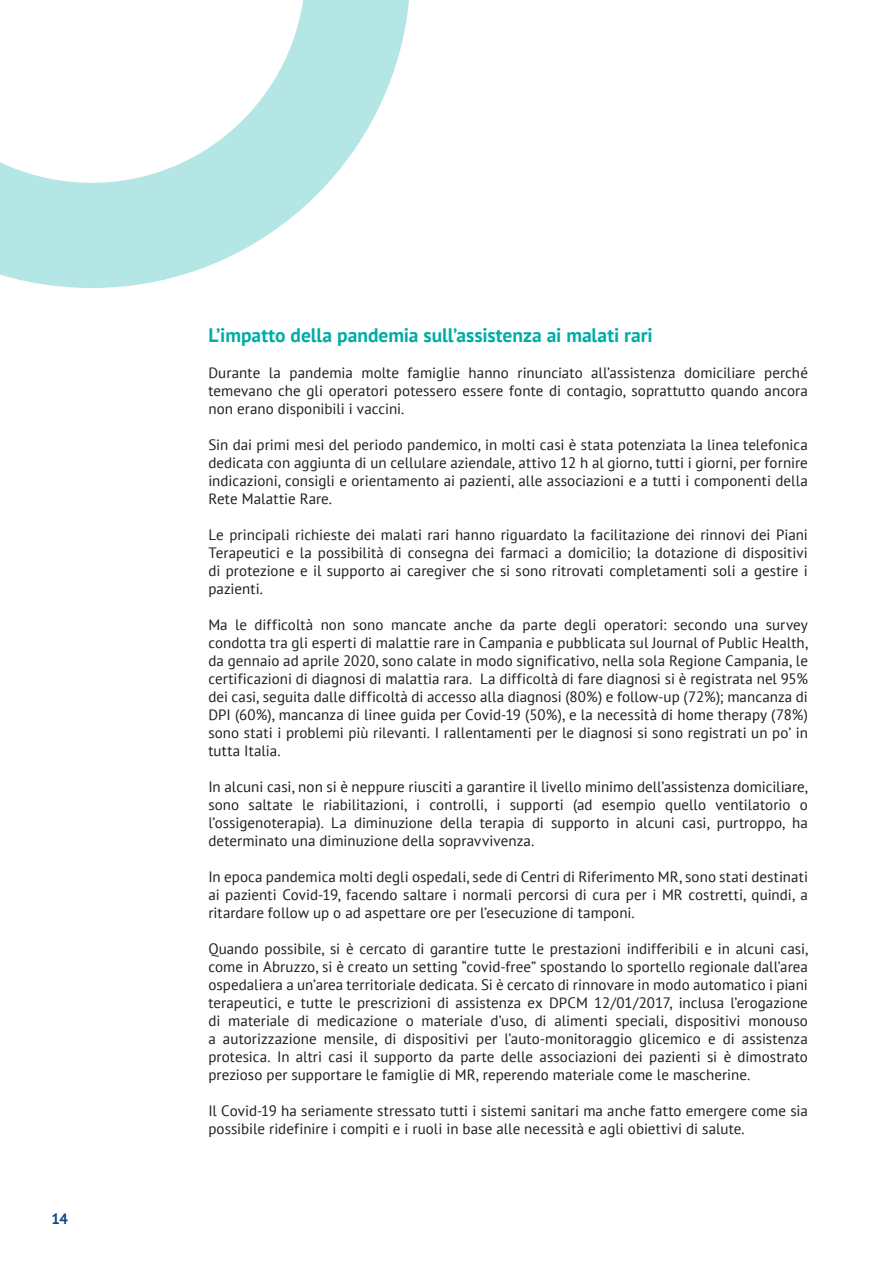
<style>
.page{position:relative;width:893px;height:1263px;background:#fff}
.page>*{position:absolute;margin:0;border:0;box-sizing:border-box;transform-origin:0 0}
.t1{font:700 19.5px "PT Sans";letter-spacing:-.005em;color:#00aca5}
.t2{font:15px/18px "PT Sans";letter-spacing:.005em;color:#1d1d1b;text-align:justify}
.t3{font:700 15px "PT Sans";color:#074989}
</style>
<div class="page">
<svg style="left:0;top:0;width:409px;height:288px"></svg>
<p class="t3" style="left:51px;top:1209px;width:18px">14</p>
<h1 class="t1" style="left:208px;top:322px;width:446px">L’impatto della pandemia sull’assistenza ai malati rari</h1>
<p class="t2" style="left:208px;top:363px;width:601px">Durante la pandemia molte famiglie hanno rinunciato all’assistenza domiciliare perché temevano che gli operatori potessero essere fonte di contagio, soprattutto quando ancora non erano disponibili i vaccini.</p>
<p class="t2" style="left:208px;top:435px;width:601px">Sin dai primi mesi del periodo pandemico, in molti casi è stata potenziata la linea telefonica dedicata con aggiunta di un cellulare aziendale, attivo 12 h al giorno, tutti i giorni, per fornire indicazioni, consigli e orientamento ai pazienti, alle associazioni e a tutti i componenti della Rete Malattie Rare.</p>
<p class="t2" style="left:208px;top:525px;width:601px">Le principali richieste dei malati rari hanno riguardato la facilitazione dei rinnovi dei Piani Terapeutici e la possibilità di consegna dei farmaci a domicilio; la dotazione di dispositivi di protezione e il supporto ai caregiver che si sono ritrovati completamenti soli a gestire i pazienti.</p>
<p class="t2" style="left:208px;top:615px;width:601px">Ma le difficoltà non sono mancate anche da parte degli operatori: secondo una survey condotta tra gli esperti di malattie rare in Campania e pubblicata sul Journal of Public Health, da gennaio ad aprile 2020, sono calate in modo significativo, nella sola Regione Campania, le certificazioni di diagnosi di malattia rara. La difficoltà di fare diagnosi si è registrata nel 95% dei casi, seguita dalle difficoltà di accesso alla diagnosi (80%) e follow-up (72%); mancanza di DPI (60%), mancanza di linee guida per Covid-19 (50%), e la necessità di home therapy (78%) sono stati i problemi più rilevanti. I rallentamenti per le diagnosi si sono registrati un po’ in tutta Italia.</p>
<p class="t2" style="left:208px;top:777px;width:601px">In alcuni casi, non si è neppure riusciti a garantire il livello minimo dell’assistenza domiciliare, sono saltate le riabilitazioni, i controlli, i supporti (ad esempio quello ventilatorio o l’ossigenoterapia). La diminuzione della terapia di supporto in alcuni casi, purtroppo, ha determinato una diminuzione della sopravvivenza.</p>
<p class="t2" style="left:208px;top:867px;width:601px">In epoca pandemica molti degli ospedali, sede di Centri di Riferimento MR, sono stati destinati ai pazienti Covid-19, facendo saltare i normali percorsi di cura per i MR costretti, quindi, a ritardare follow up o ad aspettare ore per l’esecuzione di tamponi.</p>
<p class="t2" style="left:208px;top:939px;width:601px">Quando possibile, si è cercato di garantire tutte le prestazioni indifferibili e in alcuni casi, come in Abruzzo, si è creato un setting “covid-free” spostando lo sportello regionale dall’area ospedaliera a un’area territoriale dedicata. Si è cercato di rinnovare in modo automatico i piani terapeutici, e tutte le prescrizioni di assistenza ex DPCM 12/01/2017, inclusa l’erogazione di materiale di medicazione o materiale d’uso, di alimenti speciali, dispositivi monouso a autorizzazione mensile, di dispositivi per l’auto-monitoraggio glicemico e di assistenza protesica. In altri casi il supporto da parte delle associazioni dei pazienti si è dimostrato prezioso per supportare le famiglie di MR, reperendo materiale come le mascherine.</p>
<p class="t2" style="left:208px;top:1101px;width:601px">Il Covid-19 ha seriamente stressato tutti i sistemi sanitari ma anche fatto emergere come sia possibile ridefinire i compiti e i ruoli in base alle necessità e agli obiettivi di salute.</p>
</div>
